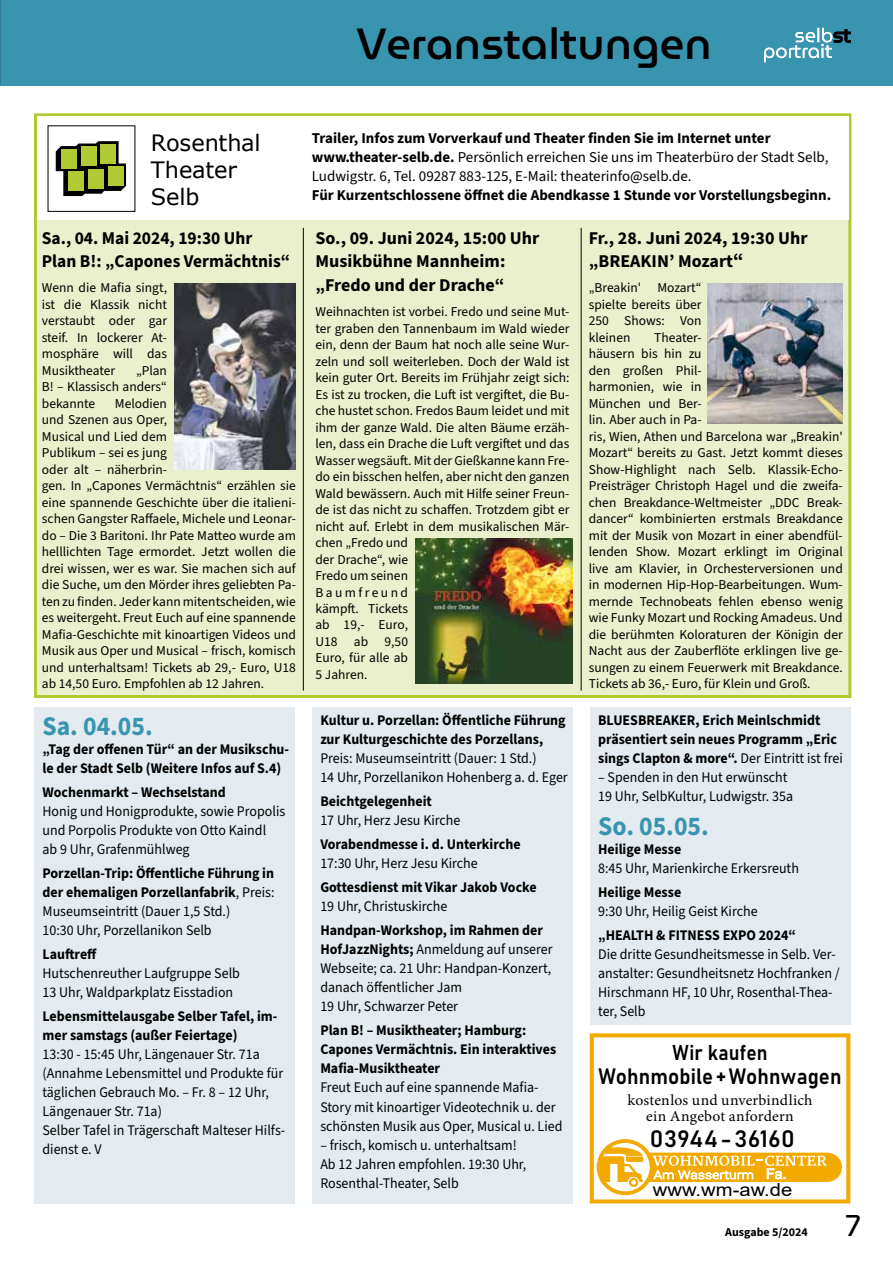
<style>
.page{position:relative;width:893px;height:1263px;background:#fff}
.page>*{position:absolute;margin:0;border:0;box-sizing:border-box;transform-origin:0 0}
.t1{font:100 43.5px "Museo Moderno";color:#000}
.t2{font:100 30px "Museo Moderno";color:#000}
.t3{font:700 27px "Source Sans 3";color:#3995af;scale:.95 1}
.t4{font:23.4px "Bahnschrift";letter-spacing:.005em;color:#000;scale:1.06 1}
.t5{font:22.5px/27px "Verdana";letter-spacing:-.005em;color:#000}
.t6{font:21.9px "Bahnschrift";letter-spacing:.005em;color:#000;scale:.94 1}
.t7{font:21.3px "Bahnschrift";letter-spacing:.015em;color:#000;scale:.91 1}
.t8{font:700 18px/23.5px "Source Sans 3";color:#000}
.t9{font:18px "Arial";color:#000;scale:1.12 1}
.t10{font:15.3px/16px "Minion Pro";letter-spacing:.01em;color:#000;text-align:center}
.t11{font:15px/19px "Source Sans 3";color:#000}
.t12{font:700 15px "Source Sans 3";color:#000}
.t13{font:14.7px/19px "Source Sans 3";color:#000;scale:.95 1}
.t14{font:700 14.7px/19px "Source Sans 3";color:#000;scale:.95 1}
.t15{font:13.5px/16.5px "Source Sans 3";color:#000}
.t16{font:700 12px "Source Sans 3";color:#000}
.s1{font-weight:400}
.s2{font-weight:700}
.s3{font-size:19.5px}
</style>
<div class="page">
<div style="left:590px;top:707px;width:260px;height:318px;background:#e3ebf0"></div>
<div style="left:312px;top:707px;width:261px;height:496px;background:#e3ebf0"></div>
<div style="left:34px;top:113px;width:817px;height:585px;background:#e9f0cb;border:3px solid #b0ca34"></div>
<div style="left:34px;top:707px;width:261px;height:496px;background:#e3ebf0"></div>
<div style="left:37px;top:116px;width:811px;height:103px;background:#fff"></div>
<hr style="left:303px;top:228px;width:1px;height:462px;background:#000">
<hr style="left:581px;top:228px;width:1px;height:462px;background:#000">
<svg style="left:56px;top:141px;width:70px;height:55px"></svg>
<div style="left:61px;top:149px;width:15px;height:20px;background:#b0ca34"></div>
<div style="left:68px;top:171px;width:16px;height:20px;background:#b0ca34"></div>
<div style="left:81px;top:146px;width:15px;height:20px;background:#b0ca34"></div>
<div style="left:88px;top:169px;width:16px;height:20px;background:#b0ca34"></div>
<div style="left:101px;top:144px;width:15px;height:20px;background:#b0ca34"></div>
<div style="left:108px;top:166px;width:15px;height:20px;background:#b0ca34"></div>
<img style="left:415px;top:538px;width:158px;height:145px">
<img style="left:708px;top:283px;width:135px;height:140px">
<div style="left:0;top:0;width:893px;height:85px;background:#3995af"></div>
<svg style="left:764px;top:28px;width:86px;height:34px"></svg>
<div style="left:590px;top:1033px;width:260px;height:170px;border:4px solid #f2a900"></div>
<div style="left:597px;top:1152px;width:245px;height:30px;background:#f2a900;border-radius:15px"></div>
<div style="left:597px;top:1139px;width:57px;height:56px;border:4px solid #f2a900;border-radius:50%"></div>
<svg style="left:601px;top:1141px;width:226px;height:52px"></svg>
<img style="left:174px;top:283px;width:122px;height:186px">
<h1 class="t1" style="left:357px;top:10px;width:356px">Veranstaltungen</h1>
<h3 class="t5" style="left:151px;top:130px;width:111px">Rosenthal<br>Theater<br>Selb</h3>
<h3 class="t8" style="left:42px;top:226px;width:250px">Sa., 04. Mai 2024, 19:30 Uhr<br>Plan B!: „Capones Vermächtnis“</h3>
<p class="t15" style="left:42px;top:279px;width:127px;text-align:justify">Wenn die Mafia singt, ist die Klassik nicht verstaubt oder gar steif. In lockerer At&shy;mosphäre will das Musiktheater</p>
<p class="t15" style="left:42px;top:362px;width:127px;text-align:justify;text-indent:94px">„Plan B! – Klassisch anders“ bekannte</p>
<p class="t15" style="left:42px;top:395px;width:256px;text-indent:73px">Melodien<br>und Szenen aus Oper,<br>Musical und Lied dem<br>Publikum – sei es jung<br>oder alt – näherbrin-<br>gen. In „Capones Vermächtnis“ erzählen sie eine spannende Geschichte über die italieni&shy;schen Gangster Raffaele, Michele und Leonar&shy;do – Die 3 Baritoni. Ihr Pate Matteo wurde am helllichten Tage ermordet. Jetzt wollen die drei wissen, wer es war. Sie machen sich auf die Suche, um den Mörder ihres geliebten Pa&shy;ten zu finden. Jeder kann mitentscheiden, wie es weitergeht. Freut Euch auf eine spannende Mafia-Geschichte mit kinoartigen Videos und Musik aus Oper und Musical – frisch, komisch und unterhaltsam! Tickets ab 29,- Euro, U18 ab 14,50 Euro. Empfohlen ab 12 Jahren.</p>
<h3 class="t3" style="left:43px;top:708px;width:117px">Sa. 04.05.</h3>
<p class="t14" style="left:43px;top:739px;width:261px">„Tag der offenen Tür“ an der Musikschu&shy;le der Stadt Selb (Weitere Infos auf S.4)</p>
<p class="t14" style="left:43px;top:782px;width:194px">Wochenmarkt – Wechselstand</p>
<p class="t13" style="left:43px;top:801px;width:257px">Honig und Honigprodukte, sowie Propolis und Porpolis Produkte von Otto Kaindl<br>ab 9 Uhr, Grafenmühlweg</p>
<p class="t14" style="left:43px;top:863px;width:246px">Porzellan-Trip: Öffentliche Führung in der ehemaligen Porzellanfabrik<span class="s1">, Preis:<br>Museumseintritt (Dauer 1,5 Std.)<br>10:30 Uhr, Porzellanikon Selb</span></p>
<p class="t14" style="left:43px;top:944px;width:59px">Lauftreff</p>
<p class="t13" style="left:43px;top:963px;width:209px">Hutschenreuther Laufgruppe Selb<br>13 Uhr, Waldparkplatz Eisstadion</p>
<p class="t14" style="left:43px;top:1006px;width:249px">Lebensmittelausgabe Selber Tafel, im&shy;mer samstags (außer Feiertage)</p>
<p class="t13" style="left:43px;top:1045px;width:257px">13:30 - 15:45 Uhr, Längenauer Str. 71a (Annahme Lebensmittel und Produkte für täglichen Gebrauch Mo. – Fr. 8 – 12 Uhr,<br>Längenauer Str. 71a)<br>Selber Tafel in Trägerschaft Malteser Hilfs&shy;dienst e. V</p>
<p class="t11" style="left:312px;top:129px;width:518px"><span class="s2">Trailer, Infos zum Vorverkauf und Theater finden Sie im Internet unter www.theater-selb.de.</span> Persönlich erreichen Sie uns im Theaterbüro der Stadt Selb,<br>Ludwigstr. 6, Tel. 09287 883-125, E-Mail: theaterinfo@selb.de.</p>
<p class="t12" style="left:312px;top:186px;width:521px">Für Kurzentschlossene öffnet die Abendkasse 1 Stunde vor Vorstellungsbeginn.</p>
<h3 class="t8" style="left:315px;top:226px;width:225px">So., 09. Juni 2024, 15:00 Uhr<br>Musikbühne Mannheim: „Fredo und der Drache“</h3>
<p class="t15" style="left:315px;top:303px;width:256px">Weihnachten ist vorbei. Fredo und seine Mut&shy;ter graben den Tannenbaum im Wald wieder ein, denn der Baum hat noch alle seine Wur&shy;zeln und soll weiterleben. Doch der Wald ist kein guter Ort. Bereits im Frühjahr zeigt sich:<br>Es ist zu trocken, die Luft ist vergiftet, die Bu&shy;che hustet schon. Fredos Baum leidet und mit ihm der ganze Wald. Die alten Bäume erzäh&shy;len, dass ein Drache die Luft vergiftet und das<br>Wasser wegsäuft. Mit der Gießkanne kann Fre&shy;do ein bisschen helfen, aber nicht den ganzen<br>Wald bewässern. Auch mit Hilfe seiner Freun&shy;de ist das nicht zu schaffen. Trotzdem gibt er nicht auf. Erlebt in dem musikalischen Mär&shy;chen „Fredo und<br>der Drache“, wie<br>Fredo um seinen<br>Baumfreund<br>kämpft. Tickets<br>ab 19,- Euro,<br>U18 ab 9,50<br>Euro, für alle ab<br>5 Jahren.</p>
<p class="t14" style="left:320px;top:711px;width:260px">Kultur u. Porzellan: Öffentliche Führung zur Kulturgeschichte des Porzellans,</p>
<p class="t13" style="left:320px;top:749px;width:262px">Preis: Museumseintritt (Dauer: 1 Std.)<br>14 Uhr, Porzellanikon Hohenberg a. d. Eger</p>
<p class="t14" style="left:320px;top:792px;width:119px">Beichtgelegenheit</p>
<p class="t13" style="left:320px;top:811px;width:149px">17 Uhr, Herz Jesu Kirche</p>
<p class="t14" style="left:320px;top:835px;width:212px">Vorabendmesse i. d. Unterkirche</p>
<p class="t13" style="left:320px;top:854px;width:167px">17:30 Uhr, Herz Jesu Kirche</p>
<p class="t14" style="left:320px;top:878px;width:229px">Gottesdienst mit Vikar Jakob Vocke</p>
<p class="t13" style="left:320px;top:897px;width:135px">19 Uhr, Christuskirche</p>
<p class="t13" style="left:320px;top:920px;width:246px"><span class="s2">Handpan-Workshop, im Rahmen der<br>HofJazzNights;</span> Anmeldung auf unserer<br>Webseite; ca. 21 Uhr: Handpan-Konzert, danach öffentlicher Jam<br>19 Uhr, Schwarzer Peter</p>
<p class="t14" style="left:320px;top:1021px;width:250px">Plan B! – Musiktheater; Hamburg:<br>Capones Vermächtnis. Ein interaktives<br>Mafia-Musiktheater</p>
<p class="t13" style="left:320px;top:1078px;width:256px">Freut Euch auf eine spannende Mafia-<br>Story mit kinoartiger Videotechnik u. der schönsten Musik aus Oper, Musical u. Lied</p>
<p class="t13" style="left:320px;top:1135px;width:218px">– frisch, komisch u. unterhaltsam!<br>Ab 12 Jahren empfohlen. 19:30 Uhr,<br>Rosenthal-Theater, Selb</p>
<h3 class="t8" style="left:589px;top:226px;width:220px">Fr., 28. Juni 2024, 19:30 Uhr „BREAKIN’ Mozart<span class="s3">“</span></h3>
<p class="t15" style="left:589px;top:279px;width:114px;text-align:justify">„Breakin' Mozart“ spielte bereits über 250 Shows: Von kleinen</p>
<p class="t15" style="left:589px;top:329px;width:256px;text-indent:65px">Theater-<br>häusern bis hin zu<br>den großen Phil-<br>harmonien, wie in<br>München und Ber-<br>lin. Aber auch in Pa-<br>ris, Wien, Athen und Barcelona war „Breakin' Mozart“ bereits zu Gast. Jetzt kommt dieses Show-Highlight nach Selb. Klassik-Echo-Preisträger Christoph Hagel und die zweifa&shy;chen Breakdance-Weltmeister „DDC Break&shy;dancer“ kombinierten erstmals Breakdance mit der Musik von Mozart in einer abendfül&shy;lenden Show. Mozart erklingt im Original live am Klavier, in Orchesterversionen und in modernen Hip-Hop-Bearbeitungen. Wum&shy;mernde Technobeats fehlen ebenso wenig wie Funky Mozart und Rocking Amadeus. Und die berühmten Koloraturen der Königin der Nacht aus der Zauberflöte erklingen live ge&shy;sungen zu einem Feuerwerk mit Breakdance.<br>Tickets ab 36,- Euro, für Klein und Groß.</p>
<p class="t14" style="left:598px;top:711px;width:259px">BLUESBREAKER, Erich Meinlschmidt präsentiert sein neues Programm „Eric sings Clapton &amp; more“. <span class="s1">Der Eintritt ist frei</span></p>
<p class="t13" style="left:598px;top:768px;width:207px">– Spenden in den Hut erwünscht<br>19 Uhr, SelbKultur, Ludwigstr. 35a</p>
<h3 class="t3" style="left:598px;top:808px;width:118px">So. 05.05.</h3>
<p class="t14" style="left:598px;top:839px;width:89px">Heilige Messe</p>
<p class="t13" style="left:598px;top:859px;width:213px">8:45 Uhr, Marienkirche Erkersreuth</p>
<p class="t14" style="left:598px;top:882px;width:89px">Heilige Messe</p>
<p class="t13" style="left:598px;top:901px;width:169px">9:30 Uhr, Heilig Geist Kirche</p>
<p class="t14" style="left:598px;top:925px;width:210px">„HEALTH &amp; FITNESS EXPO 2024“</p>
<p class="t13" style="left:598px;top:944px;width:256px">Die dritte Gesundheitsmesse in Selb. Ver&shy;anstalter: Gesundheitsnetz Hochfranken / Hirschmann HF, 10 Uhr, Rosenthal-Thea&shy;ter, Selb</p>
<h3 class="t7" style="left:672px;top:1036px;width:106px">Wir kaufen</h3>
<h3 class="t6" style="left:599px;top:1060px;width:260px">Wohnmobile+Wohnwagen</h3>
<p class="t10" style="left:627px;top:1092px;width:187px">kostenlos und unverbindlich ein Angebot anfordern</p>
<h3 class="t4" style="left:650px;top:1120px;width:138px">03944-36160</h3>
<h3 class="t9" style="left:653px;top:1178px;width:126px">www.wm-aw.de</h3>
<p class="t16" style="left:725px;top:1224px;width:84px">Ausgabe 5/2024</p>
<h2 class="t2" style="left:845px;top:1202px;width:17px">7</h2>
</div>
